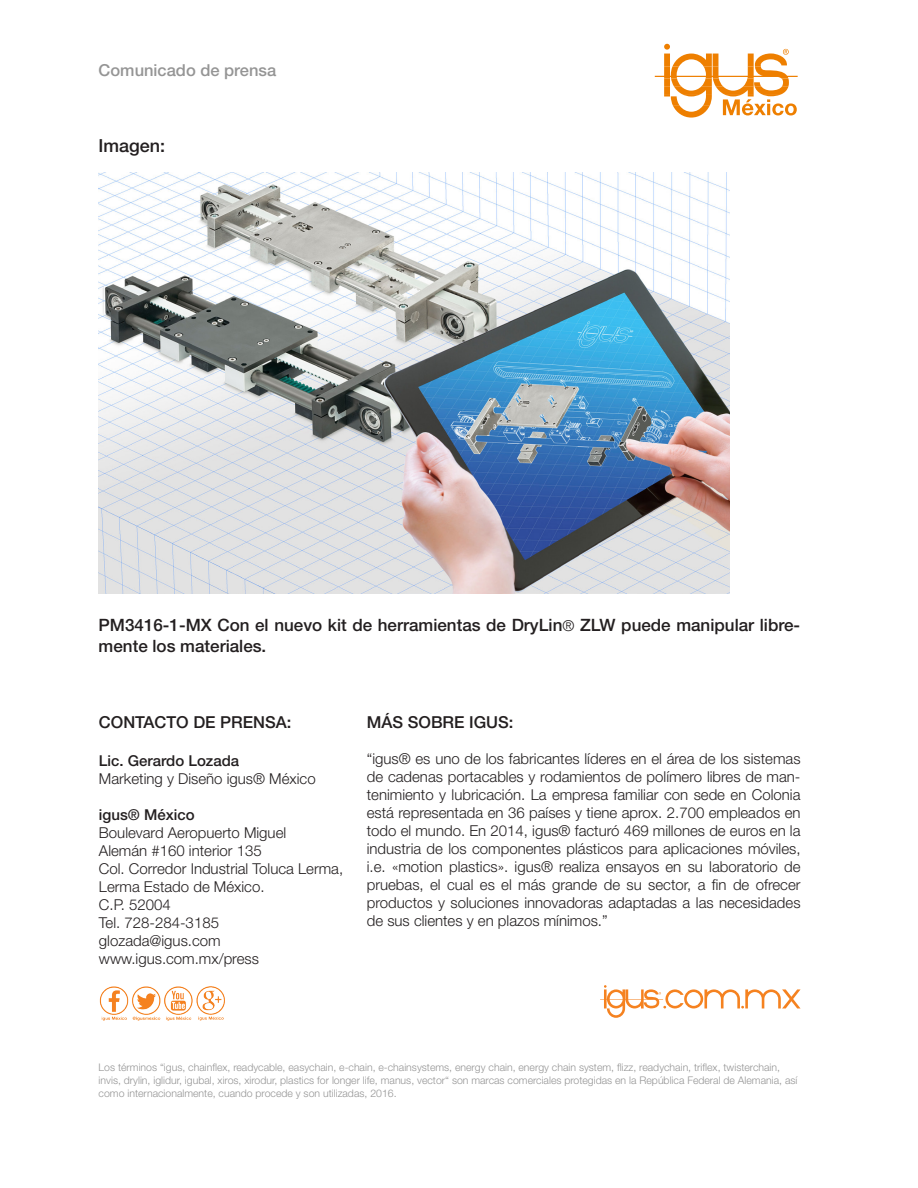
<style>
.page{position:relative;width:918px;height:1188px;background:#fff}
.page>*{position:absolute;margin:0;border:0;box-sizing:border-box;transform-origin:0 0}
.t1{font:500 18px "Helvetica Neue LT Std";color:#231f20}
.t2{font:500 16.95px/20.4px "Helvetica Neue LT Std";color:#231f20}
.t3{font:500 16.5px "Helvetica Neue LT Std";color:#231f20}
.t4{font:500 16.5px "Helvetica Neue LT Std";color:#959595}
.t5{font:300 15px/18px "Helvetica Neue LT Std";color:#231f20;text-align:justify}
.t6{font:500 15px "Helvetica Neue LT Std";color:#231f20}
.t7{font:300 10.5px/12.6px "Helvetica Neue LT Std";color:#959595}
.s1{font-weight:300;font-size:15px}
</style>
<div class="page">
<svg style="left:655px;top:44px;width:143px;height:74px"></svg>
<img style="left:99px;top:173px;width:631px;height:421px">
<img style="left:99px;top:986px;width:126px;height:35px">
<svg style="left:600px;top:985px;width:201px;height:33px"></svg>
<p class="t4" style="left:99px;top:60px;width:179px">Comunicado de prensa</p>
<p class="t1" style="left:99px;top:135px;width:68px">Imagen:</p>
<p class="t2" style="left:99px;top:615px;width:703px">PM3416-1-MX Con el nuevo kit de herramientas de DryLin<span class="s1">®</span> ZLW puede manipular libre&shy;mente los materiales.</p>
<p class="t3" style="left:99px;top:712px;width:194px">CONTACTO DE PRENSA:</p>
<p class="t6" style="left:99px;top:752px;width:142px">Lic. Gerardo Lozada</p>
<p class="t5" style="left:99px;top:769px;width:218px">Marketing y Diseño igus® México</p>
<p class="t6" style="left:99px;top:806px;width:97px">igus® México</p>
<p class="t5" style="left:99px;top:823px;width:189px">Boulevard Aeropuerto Miguel</p>
<p class="t5" style="left:99px;top:841px;width:164px">Alemán #160 interior 135</p>
<p class="t5" style="left:99px;top:859px;width:246px">Col. Corredor Industrial Toluca Lerma,</p>
<p class="t5" style="left:99px;top:877px;width:167px">Lerma Estado de México.</p>
<p class="t5" style="left:99px;top:895px;width:73px">C.P. 52004</p>
<p class="t5" style="left:99px;top:913px;width:122px">Tel. 728-284-3185</p>
<p class="t5" style="left:99px;top:931px;width:123px">glozada@igus.com</p>
<p class="t5" style="left:99px;top:949px;width:162px">www.igus.com.mx/press</p>
<p class="t3" style="left:367px;top:712px;width:148px">MÁS SOBRE IGUS:</p>
<p class="t5" style="left:367px;top:749px;width:435px">“igus® es uno de los fabricantes líderes en el área de los sistemas de cadenas portacables y rodamientos de polímero libres de man&shy;tenimiento y lubricación. La empresa familiar con sede en Colonia está representada en 36 países y tiene aprox. 2.700 empleados en todo el mundo. En 2014, igus® facturó 469 millones de euros en la industria de los componentes plásticos para aplicaciones móviles, i.e. «motion plastics». igus® realiza ensayos en su laboratorio de pruebas, el cual es el más grande de su sector, a fin de ofrecer productos y soluciones innovadoras adaptadas a las necesidades de sus clientes y en plazos mínimos.”</p>
<p class="t7" style="left:99px;top:1061px;width:700px">Los términos “igus, chainflex, readycable, easychain, e-chain, e-chainsystems, energy chain, energy chain system, flizz, readychain, triflex, twisterchain, invis, drylin, iglidur, igubal, xiros, xirodur, plastics for longer life, manus, vector“ son marcas comerciales protegidas en la República Federal de Alemania, así como internacionalmente, cuando procede y son utilizadas, 2016.</p>
</div>
